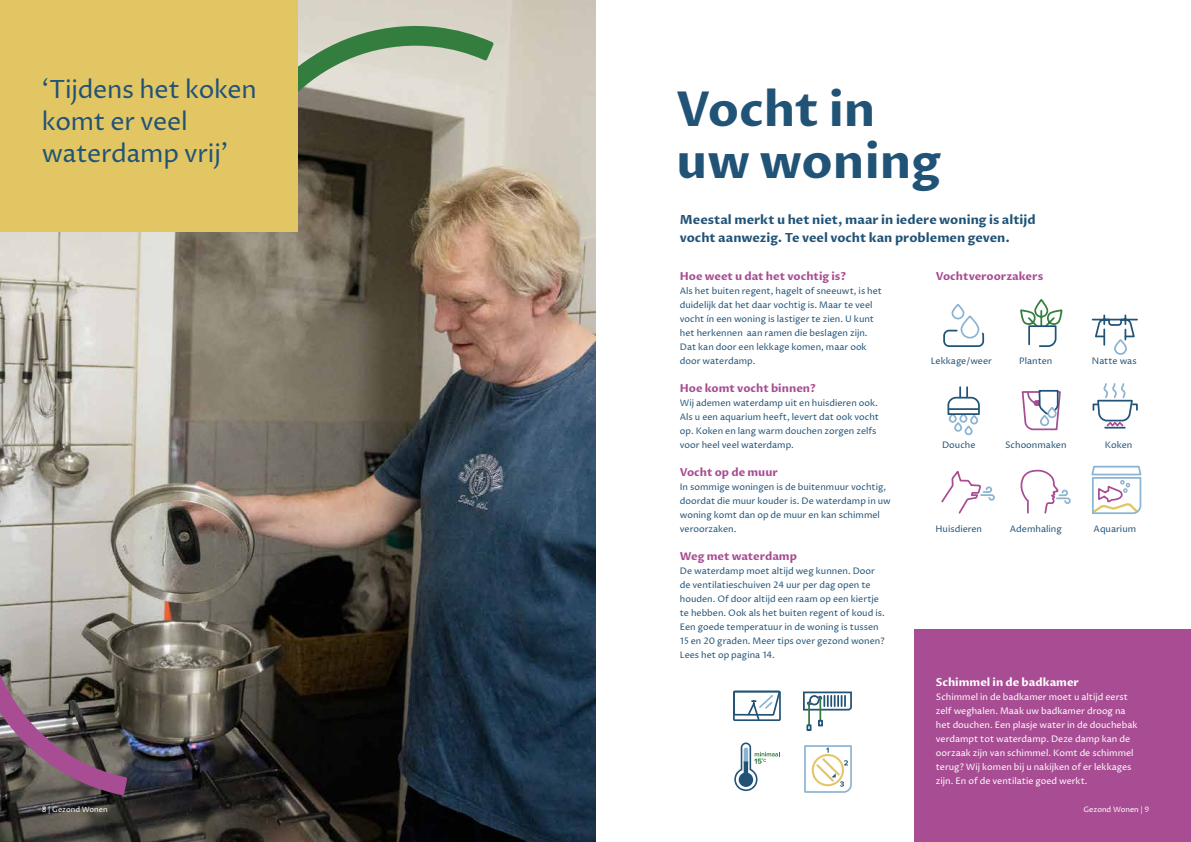
<style>
.page{position:relative;width:1191px;height:842px;background:#fff}
.page>*{position:absolute;margin:0;border:0;box-sizing:border-box;transform-origin:0 0}
.t1{font:700 48px/52px "Proza Libre";color:#215377}
.t2{font:25px/32px "Proza Libre";letter-spacing:-.01em;color:#215377}
.t3{font:700 12.5px/18px "Proza Libre";color:#215377}
.t4{font:700 11px "Proza Libre";color:#a84d93}
.t5{font:700 11px "Proza Libre";color:#fff}
.t6{font:9px/14px "Proza Libre";color:#215377}
.t7{font:9px/14px "Proza Libre";color:#fff}
.t8{font:7.5px "Proza Libre";color:#fff}
</style>
<div class="page">
<div style="left:914px;top:630px;width:277px;height:212px;background:#a84d93"></div>
<img style="left:0;top:0;width:595px;height:842px">
<svg style="left:943px;top:329px;width:42px;height:18px"></svg>
<div style="left:951px;top:304px;width:13px;height:15px;border:2px solid #8bb4d2;border-radius:6px"></div>
<svg style="left:961px;top:316px;width:17px;height:22px"></svg>
<div style="left:960px;top:315px;width:19px;height:24px;border:2px solid #8bb4d2;border-radius:9px"></div>
<svg style="left:1020px;top:300px;width:43px;height:47px"></svg>
<svg style="left:1091px;top:314px;width:47px;height:31px"></svg>
<svg style="left:1115px;top:340px;width:11px;height:14px"></svg>
<div style="left:1114px;top:339px;width:13px;height:16px;border:2px solid #8bb4d2;border-radius:6px"></div>
<svg style="left:1021px;top:389px;width:40px;height:42px"></svg>
<div style="left:1048px;top:408px;width:7px;height:9px;background:#fff;border-radius:4px"></div>
<div style="left:1047px;top:407px;width:9px;height:11px;border:2px solid #8bb4d2;border-radius:4px"></div>
<svg style="left:1092px;top:383px;width:46px;height:46px"></svg>
<div style="left:954px;top:422px;width:8px;height:10px;border:2px solid #8bb4d2;border-radius:3px"></div>
<div style="left:964px;top:426px;width:8px;height:9px;border:2px solid #8bb4d2;border-radius:3px"></div>
<div style="left:970px;top:415px;width:8px;height:9px;border:2px solid #8bb4d2;border-radius:3px"></div>
<div style="left:948px;top:413px;width:8px;height:10px;border:2px solid #8bb4d2;border-radius:3px"></div>
<div style="left:959px;top:413px;width:8px;height:10px;border:2px solid #8bb4d2;border-radius:3px"></div>
<svg style="left:947px;top:387px;width:33px;height:29px"></svg>
<hr style="left:949px;top:408px;width:29px;height:2px;background:#215377">
<svg style="left:1091px;top:465px;width:51px;height:49px"></svg>
<svg style="left:941px;top:470px;width:54px;height:44px"></svg>
<svg style="left:1020px;top:469px;width:51px;height:45px"></svg>
<svg style="left:298px;top:15px;width:196px;height:181px;background:#8e917e"></svg>
<svg style="left:0;top:513px;width:127px;height:282px;background:#948a89"></svg>
<svg style="left:804px;top:745px;width:48px;height:48px"></svg>
<svg style="left:803px;top:691px;width:49px;height:19px"></svg>
<hr style="left:808px;top:703px;width:2px;height:24px;background:#337e3f">
<hr style="left:819px;top:698px;width:2px;height:24px;background:#337e3f">
<svg style="left:806px;top:724px;width:5px;height:7px"></svg>
<svg style="left:818px;top:720px;width:5px;height:6px"></svg>
<svg style="left:733px;top:691px;width:48px;height:30px"></svg>
<svg style="left:734px;top:742px;width:44px;height:49px"></svg>
<div style="left:0;top:0;width:298px;height:232px;background:#e2c663"></div>
<h2 class="t2" style="left:42px;top:73px;width:217px">‘Tijdens het koken komt er veel waterdamp vrij’</h2>
<h1 class="t1" style="left:676px;top:84px;width:266px">Vocht in uw woning</h1>
<h3 class="t3" style="left:680px;top:211px;width:357px">Meestal merkt u het niet, maar in iedere woning is altijd vocht aanwezig. Te veel vocht kan problemen geven.</h3>
<p class="t4" style="left:680px;top:269px;width:168px">Hoe weet u dat het vochtig is?</p>
<p class="t6" style="left:680px;top:284px;width:204px">Als het buiten regent, hagelt of sneeuwt, is het duidelijk dat het daar vochtig is. Maar te veel vocht ín een woning is lastiger te zien. U kunt het herkennen aan ramen die beslagen zijn.<br>Dat kan door een lekkage komen, maar ook door waterdamp.</p>
<p class="t4" style="left:680px;top:381px;width:138px">Hoe komt vocht binnen?</p>
<p class="t6" style="left:680px;top:396px;width:201px">Wij ademen waterdamp uit en huisdieren ook.<br>Als u een aquarium heeft, levert dat ook vocht op. Koken en lang warm douchen zorgen zelfs voor heel veel waterdamp.</p>
<p class="t4" style="left:680px;top:465px;width:100px">Vocht op de muur</p>
<p class="t6" style="left:680px;top:480px;width:213px">In sommige woningen is de buitenmuur vochtig, doordat die muur kouder is. De waterdamp in uw woning komt dan op de muur en kan schimmel veroorzaken.</p>
<p class="t4" style="left:680px;top:549px;width:119px">Weg met waterdamp</p>
<p class="t6" style="left:680px;top:564px;width:206px">De waterdamp moet altijd weg kunnen. Door de ventilatieschuiven 24 uur per dag open te houden. Of door altijd een raam op een kiertje te hebben. Ook als het buiten regent of koud is.<br>Een goede temperatuur in de woning is tussen 15 en 20 graden. Meer tips over gezond wonen?<br>Lees het op pagina 14.</p>
<p class="t4" style="left:936px;top:269px;width:109px">Vochtveroorzakers</p>
<p class="t6" style="left:930px;top:354px;width:63px">Lekkage/weer</p>
<p class="t6" style="left:1019px;top:354px;width:35px">Planten</p>
<p class="t6" style="left:1092px;top:354px;width:46px">Natte was</p>
<p class="t6" style="left:942px;top:438px;width:35px">Douche</p>
<p class="t6" style="left:1005px;top:438px;width:63px">Schoonmaken</p>
<p class="t6" style="left:1104px;top:438px;width:29px">Koken</p>
<p class="t6" style="left:935px;top:522px;width:48px">Huisdieren</p>
<p class="t6" style="left:1010px;top:522px;width:53px">Ademhaling</p>
<p class="t6" style="left:1093px;top:522px;width:44px">Aquarium</p>
<p class="t5" style="left:936px;top:675px;width:145px">Schimmel in de badkamer</p>
<p class="t7" style="left:936px;top:690px;width:203px">Schimmel in de badkamer moet u altijd eerst zelf weghalen. Maak uw badkamer droog na het douchen. Een plasje water in de douchebak verdampt tot waterdamp. Deze damp kan de oorzaak zijn van schimmel. Komt de schimmel terug? Wij komen bij u nakijken of er lekkages zijn. En of de ventilatie goed werkt.</p>
<p class="t8" style="left:42px;top:804px;width:67px">8 | Gezond Wonen</p>
<p class="t8" style="left:1083px;top:804px;width:67px">Gezond Wonen | 9</p>
</div>
